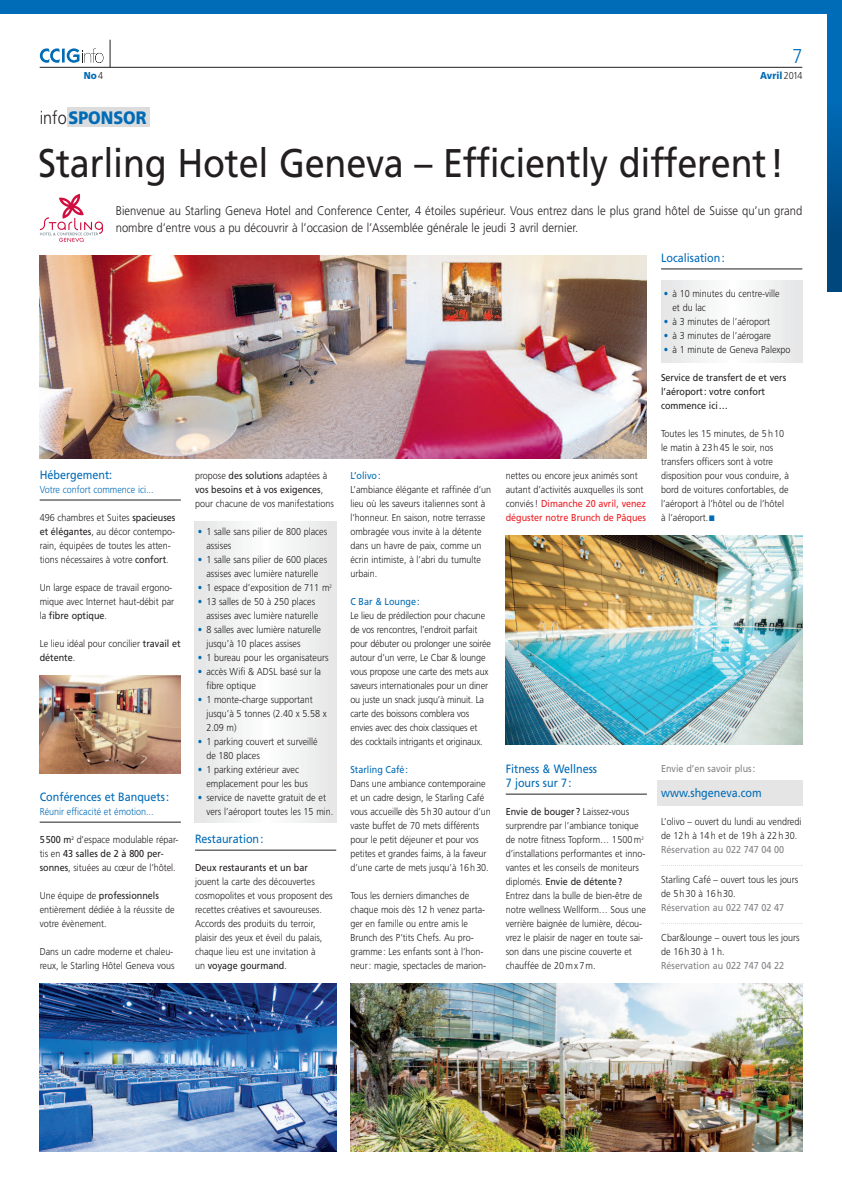
<style>
.page{position:relative;width:842px;height:1191px;background:#fff}
.page>*{position:absolute;margin:0;border:0;box-sizing:border-box;transform-origin:0 0}
.t1{font:40px "Frutiger";letter-spacing:-.005em;color:#231f20;scale:.9 1}
.t2{font:300 20px "Frutiger";color:#006bb6;scale:.9 1}
.t3{font:900 18px "Frutiger";color:#006bb6;scale:.9 1}
.t4{font:300 12.5px/17px "Frutiger";color:#231f20;scale:.9 1}
.t5{font:12px/14px "Frutiger";color:#006bb6;scale:.9 1}
.t6{font:300 10px/14px "Frutiger";color:#231f20;scale:.9 1}
.t7{font:300 10px/14px "Frutiger";letter-spacing:-.02em;color:#231f20;scale:.9 1}
.t8{font:10px "Frutiger";color:#828386;scale:.9 1}
.t9{font:10px/14px "Frutiger";color:#231f20;scale:.9 1}
.t10{font:300 10px "Frutiger";color:#006bb6;scale:.9 1}
.t11{font:10px "Frutiger";color:#006bb6;scale:.9 1}
.t12{font:900 10px "Frutiger";color:#006bb6;scale:.9 1}
.s1{font-weight:300;color:#231f20}
.s2{font-weight:400}
.s3{color:#006bb6}
.s4{font-weight:400;color:#ee1d23}
</style>
<div class="page">
<svg style="left:40px;top:48px;width:63px;height:15px"></svg>
<hr style="left:40px;top:67px;width:762px;height:1px;background:#231f20">
<svg style="left:110px;top:40px;width:1px;height:27px"></svg>
<div style="left:0;top:0;width:842px;height:14px;background:#006bb6"></div>
<div style="left:828px;top:229px;width:14px;height:63px;background:#00477e"></div>
<div style="left:828px;top:0;width:14px;height:110px;background:#006bb6"></div>
<svg style="left:828px;top:110px;width:14px;height:119px"></svg>
<div style="left:661px;top:281px;width:141px;height:81px;background:#f1f2f2"></div>
<div style="left:195px;top:521px;width:141px;height:301px;background:#f1f2f2"></div>
<div style="left:67px;top:108px;width:83px;height:19px;background:#dcdcdd"></div>
<div style="left:657px;top:780px;width:145px;height:26px;background:#e6e5e5"></div>
<svg style="left:40px;top:194px;width:63px;height:48px"></svg>
<img style="left:350px;top:983px;width:452px;height:168px">
<img style="left:40px;top:255px;width:607px;height:203px">
<img style="left:40px;top:983px;width:296px;height:168px">
<hr style="left:40px;top:822px;width:141px;height:1px;background:#231f20">
<hr style="left:40px;top:500px;width:141px;height:1px;background:#231f20">
<hr style="left:195px;top:850px;width:141px;height:1px;background:#231f20">
<img style="left:506px;top:535px;width:296px;height:210px">
<img style="left:40px;top:675px;width:141px;height:98px">
<hr style="left:506px;top:794px;width:141px;height:1px;background:#231f20">
<svg style="left:661px;top:865px;width:141px;height:1px"></svg>
<svg style="left:661px;top:923px;width:141px;height:1px"></svg>
<hr style="left:661px;top:269px;width:141px;height:1px;background:#231f20">
<h2 class="t2" style="left:792px;top:48px;width:13px">7</h2>
<p class="t12" style="left:84px;top:72px;width:23px">No<span class="s1">4</span></p>
<p class="t12" style="left:760px;top:72px;width:48px">Avril <span class="s1">2014</span></p>
<h3 class="t3" style="left:40px;top:110px;width:120px"><span class="s1">info</span>SPONSOR</h3>
<h1 class="t1" style="left:38px;top:147px;width:830px">Starling Hotel Geneva – Efficiently different!</h1>
<p class="t4" style="left:116px;top:203px;width:764px">Bienvenue au Starling Geneva Hotel and Conference Center, 4 étoiles supérieur. Vous entrez dans le plus grand hôtel de Suisse qu’un grand nombre d’entre vous a pu découvrir à l’occasion de l’Assemblée générale le jeudi 3 avril dernier.</p>
<p class="t5" style="left:40px;top:469px;width:82px">Hébergement:</p>
<p class="t10" style="left:40px;top:485px;width:128px">Votre confort commence ici...</p>
<p class="t6" style="left:40px;top:511px;width:152px">496 chambres et Suites <span class="s2">spacieuses et élégantes</span>, au décor contempo&shy;rain, équipées de toutes les atten&shy;tions nécessaires à votre <span class="s2">confort</span>.</p>
<p class="t6" style="left:40px;top:581px;width:151px">Un large espace de travail ergono&shy;mique avec Internet haut-débit par la <span class="s2">fibre optique</span>.</p>
<p class="t6" style="left:40px;top:637px;width:158px">Le lieu idéal pour concilier <span class="s2">travail et détente</span>.</p>
<p class="t5" style="left:40px;top:791px;width:145px">Conférences et Banquets:</p>
<p class="t10" style="left:40px;top:807px;width:128px">Réunir efficacité et émotion...</p>
<p class="t6" style="left:40px;top:833px;width:156px"><span class="s2">5500 m</span><sup>2</sup> d’espace modulable répar&shy;tis en <span class="s2">43 salles de 2 à 800 per&shy;sonnes</span>, situées au cœur de l’hôtel.</p>
<p class="t6" style="left:40px;top:889px;width:151px">Une équipe de <span class="s2">professionnels </span>entièrement dédiée à la réussite de votre évènement.</p>
<p class="t6" style="left:40px;top:945px;width:151px">Dans un cadre moderne et chaleu&shy;reux, le Starling Hôtel Geneva vous</p>
<p class="t6" style="left:195px;top:469px;width:156px">propose <span class="s2">des solutions</span> adaptées à <span class="s2">vos besoins et à vos exigences</span>, pour chacune de vos manifestations</p>
<p class="t6" style="left:206px;top:525px;width:136px;text-indent:-9px"><span class="s3">•</span> 1 salle sans pilier de 800 places assises</p>
<p class="t6" style="left:198px;top:553px;width:145px;text-align:center"><span class="s3">•</span> 1 salle sans pilier de 600 places assises avec lumière naturelle</p>
<p class="t6" style="left:198px;top:581px;width:151px"><span class="s3">•</span> 1 espace d’exposition de 711 m<sup>2</sup></p>
<p class="t6" style="left:198px;top:595px;width:135px;text-align:right"><span class="s3">•</span> 13 salles de 50 à 250 places assises avec lumière naturelle</p>
<p class="t6" style="left:206px;top:623px;width:129px;text-indent:-9px"><span class="s3">•</span> 8 salles avec lumière naturelle jusqu’à 10 places assises</p>
<p class="t6" style="left:198px;top:651px;width:147px"><span class="s3">•</span> 1 bureau pour les organisateurs</p>
<p class="t6" style="left:206px;top:665px;width:129px;text-indent:-9px"><span class="s3">•</span> accès Wifi &amp; ADSL basé sur la fibre optique</p>
<p class="t6" style="left:206px;top:693px;width:135px;text-indent:-9px"><span class="s3">•</span> 1 monte-charge supportant jusqu’à 5 tonnes (2.40 x 5.58 x<br>2.09 m)</p>
<p class="t6" style="left:206px;top:735px;width:125px;text-indent:-9px"><span class="s3">•</span> 1 parking couvert et surveillé de 180 places</p>
<p class="t6" style="left:206px;top:763px;width:114px;text-indent:-9px"><span class="s3">•</span> 1 parking extérieur avec emplacement pour les bus</p>
<p class="t6" style="left:206px;top:791px;width:143px;text-indent:-9px"><span class="s3">•</span> service de navette gratuit de et vers l’aéroport toutes les 15 min.</p>
<p class="t5" style="left:195px;top:833px;width:77px">Restauration:</p>
<p class="t9" style="left:195px;top:861px;width:127px">Deux restaurants et un bar</p>
<p class="t6" style="left:195px;top:875px;width:154px">jouent la carte des découvertes cosmopolites et vous proposent des recettes créatives et savoureuses.<br>Accords des produits du terroir, plaisir des yeux et éveil du palais, chaque lieu est une invitation à<br>un <span class="s2">voyage gourmand</span>.</p>
<p class="t11" style="left:350px;top:471px;width:35px">L’olivo:</p>
<p class="t6" style="left:350px;top:483px;width:158px">L’ambiance élégante et raffinée d’un lieu où les saveurs italiennes sont à l’honneur. En saison, notre terrasse ombragée vous invite à la détente dans un havre de paix, comme un écrin intimiste, à l’abri du tumulte urbain.</p>
<p class="t11" style="left:350px;top:597px;width:78px">C Bar &amp; Lounge:</p>
<p class="t7" style="left:350px;top:609px;width:158px">Le lieu de prédilection pour chacune de vos rencontres, l’endroit parfait pour débuter ou prolonger une soirée autour d’un verre, Le Cbar &amp; lounge vous propose une carte des mets aux saveurs internationales pour un diner ou juste un snack jusqu’à minuit. La carte des boissons comblera vos envies avec des choix classiques et des cocktails intrigants et originaux.</p>
<p class="t11" style="left:350px;top:765px;width:66px">Starling Café:</p>
<p class="t6" style="left:350px;top:777px;width:157px">Dans une ambiance contemporaine et un cadre design, le Starling Café vous accueille dès 5h30 autour d’un vaste buffet de 70 mets différents pour le petit déjeuner et pour vos petites et grandes faims, à la faveur d’une carte de mets jusqu’à 16h30.</p>
<p class="t6" style="left:350px;top:889px;width:152px">Tous les derniers dimanches de chaque mois dès 12 h venez parta&shy;ger en famille ou entre amis le<br>Brunch des P’tits Chefs. Au pro&shy;gramme: Les enfants sont à l’hon&shy;neur: magie, spectacles de marion-</p>
<p class="t6" style="left:506px;top:469px;width:157px">nettes ou encore jeux animés sont autant d’activités auxquelles ils sont conviés! <span class="s4">Dimanche 20 avril, venez déguster notre Brunch de Pâques</span></p>
<p class="t5" style="left:661px;top:252px;width:72px">Localisation:</p>
<p class="t6" style="left:672px;top:287px;width:121px;text-indent:-9px"><span class="s3">•</span> à 10 minutes du centre-ville et du lac</p>
<p class="t6" style="left:664px;top:315px;width:120px"><span class="s3">•</span> à 3 minutes de l’aéroport</p>
<p class="t6" style="left:664px;top:329px;width:120px"><span class="s3">•</span> à 3 minutes de l’aérogare</p>
<p class="t6" style="left:664px;top:343px;width:142px"><span class="s3">•</span> à 1 minute de Geneva Palexpo</p>
<p class="t9" style="left:661px;top:371px;width:141px">Service de transfert de et vers l’aéroport: votre confort commence ici…</p>
<p class="t6" style="left:661px;top:427px;width:143px">Toutes les 15 minutes, de 5h10 le matin à 23h45 le soir, nos transfers officers sont à votre disposition pour vous conduire, à bord de voitures confortables, de l’aéroport à l’hôtel ou de l’hôtel à l’aéroport.<span class="s3">■</span></p>
<p class="t5" style="left:506px;top:763px;width:103px">Fitness &amp; Wellness<br>7 jours sur 7:</p>
<p class="t6" style="left:506px;top:805px;width:157px"><span class="s2">Envie de bouger?</span> Laissez-vous surprendre par l’ambiance tonique de notre fitness Topform… 1500 m<sup>2 </sup>d’installations performantes et inno&shy;vantes et les conseils de moniteurs diplomés. <span class="s2">Envie de détente?<br></span>Entrez dans la bulle de bien-être de notre wellness Wellform… Sous une verrière baignée de lumière, décou&shy;vrez le plaisir de nager en toute sai&shy;son dans une piscine couverte et chauffée de 20 mx7m.</p>
<p class="t6" style="left:661px;top:815px;width:157px">L’olivo – ouvert du lundi au vendredi de 12h à 14h et de 19h à 22h30.</p>
<p class="t8" style="left:661px;top:764px;width:106px">Envie d’en savoir plus:</p>
<p class="t5" style="left:661px;top:786px;width:113px">www.shgeneva.com</p>
<p class="t8" style="left:661px;top:845px;width:138px">Réservation au 022 747 04 00</p>
<p class="t6" style="left:661px;top:873px;width:154px">Starling Café – ouvert tous les jours de 5h30 à 16h30.</p>
<p class="t8" style="left:661px;top:903px;width:138px">Réservation au 022 747 02 47</p>
<p class="t6" style="left:661px;top:931px;width:155px">Cbar&amp;lounge – ouvert tous les jours de 16h30 à 1h.</p>
<p class="t8" style="left:661px;top:961px;width:138px">Réservation au 022 747 04 22</p>
</div>
